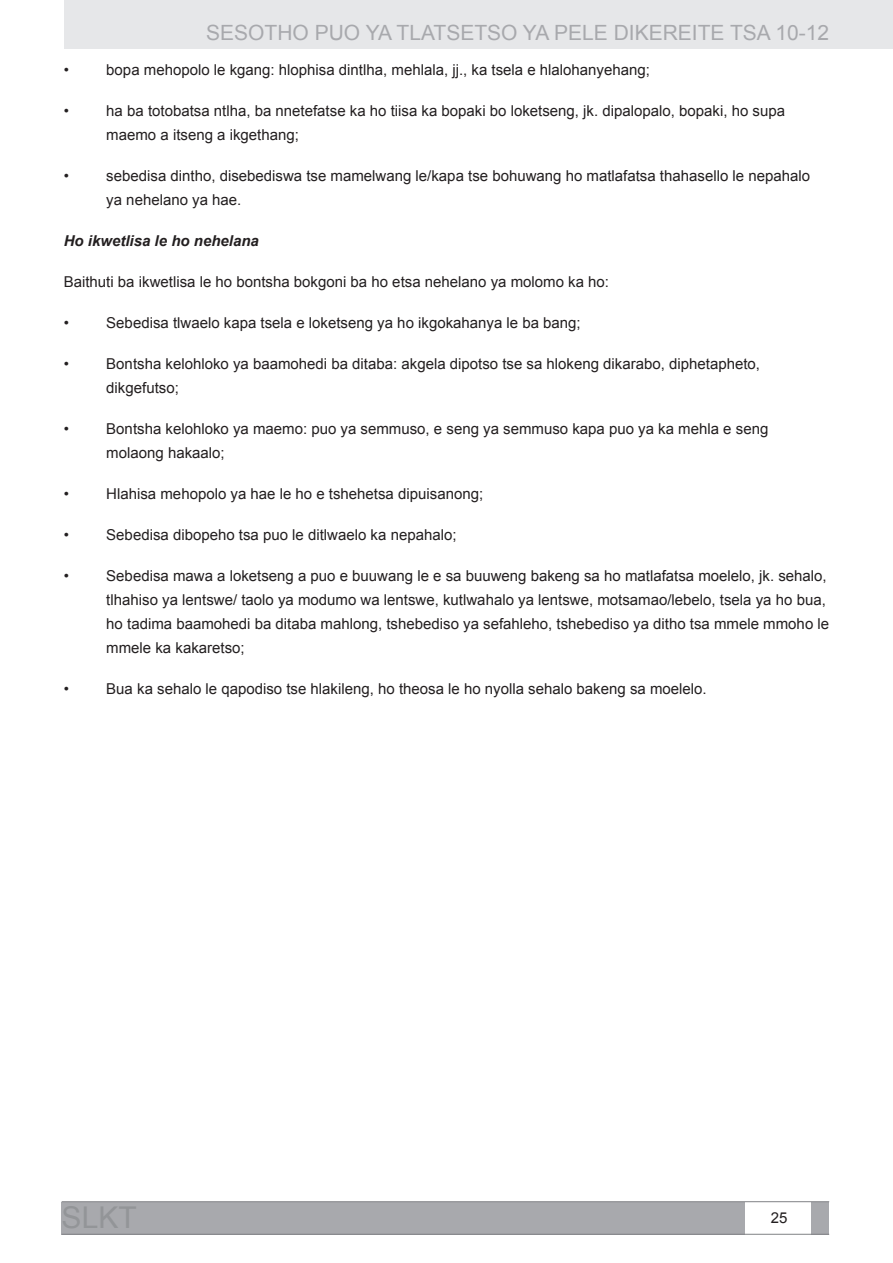
<style>
.page{position:relative;width:893px;height:1263px;background:#fff}
.page>*{position:absolute;margin:0;border:0;box-sizing:border-box;transform-origin:0 0}
.t1{font:30px "Arial";color:#939598}
.t2{font:21px "Arial";color:#a8a9ad}
.t3{font:15px/24px "Arial";color:#231f20}
.t4{font:italic 700 15px "Arial";color:#231f20}
</style>
<div class="page">
<div style="left:64px;top:0;width:829px;height:49px;background:#e6e7e9"></div>
<div style="left:62px;top:1202px;width:683px;height:32px;background:#a8a9ad"></div>
<div style="left:812px;top:1202px;width:17px;height:32px;background:#a8a9ad"></div>
<hr style="left:62px;top:1234px;width:767px;height:1px;background:#808285">
<hr style="left:62px;top:1201px;width:767px;height:1px;background:#808285">
<h2 class="t2" style="left:206px;top:21px;width:624px">SESOTHO PUO YA TLATSETSO YA PELE DIKEREITE TSA 10-12</h2>
<p class="t3" style="left:64px;top:57px;width:7px">•</p>
<p class="t3" style="left:106px;top:57px;width:545px">bopa mehopolo le kgang: hlophisa dintlha, mehlala, jj., ka tsela e hlalohanyehang;</p>
<p class="t3" style="left:64px;top:98px;width:7px">•</p>
<p class="t3" style="left:106px;top:98px;width:680px">ha ba totobatsa ntlha, ba nnetefatse ka ho tiisa ka bopaki bo loketseng, jk. dipalopalo, bopaki, ho supa maemo a itseng a ikgethang;</p>
<p class="t3" style="left:64px;top:163px;width:7px">•</p>
<p class="t3" style="left:106px;top:163px;width:705px">sebedisa dintho, disebediswa tse mamelwang le/kapa tse bohuwang ho matlafatsa thahasello le nepahalo ya nehelano ya hae.</p>
<p class="t4" style="left:64px;top:232px;width:197px">Ho ikwetlisa le ho nehelana</p>
<p class="t3" style="left:64px;top:269px;width:547px">Baithuti ba ikwetlisa le ho bontsha bokgoni ba ho etsa nehelano ya molomo ka ho:</p>
<p class="t3" style="left:64px;top:310px;width:7px">•</p>
<p class="t3" style="left:106px;top:310px;width:476px">Sebedisa tlwaelo kapa tsela e loketseng ya ho ikgokahanya le ba bang;</p>
<p class="t3" style="left:64px;top:351px;width:7px">•</p>
<p class="t3" style="left:106px;top:351px;width:655px">Bontsha kelohloko ya baamohedi ba ditaba: akgela dipotso tse sa hlokeng dikarabo, diphetapheto, dikgefutso;</p>
<p class="t3" style="left:64px;top:416px;width:7px">•</p>
<p class="t3" style="left:106px;top:416px;width:663px">Bontsha kelohloko ya maemo: puo ya semmuso, e seng ya semmuso kapa puo ya ka mehla e seng molaong hakaalo;</p>
<p class="t3" style="left:64px;top:482px;width:7px">•</p>
<p class="t3" style="left:106px;top:482px;width:378px">H lahisa mehopolo ya hae le ho e tshehetsa dipuisanong;</p>
<p class="t3" style="left:64px;top:523px;width:7px">•</p>
<p class="t3" style="left:106px;top:523px;width:352px">Sebedisa dibopeho tsa puo le ditlwaelo ka nepahalo;</p>
<p class="t3" style="left:64px;top:564px;width:7px">•</p>
<p class="t3" style="left:106px;top:564px;width:724px">Sebedisa mawa a loketseng a puo e buuwang le e sa buuweng bakeng sa ho matlafatsa moelelo, jk. sehalo, tlhahiso ya lentswe/ taolo ya modumo wa lentswe, kutlwahalo ya lentswe, motsamao/lebelo, tsela ya ho bua, ho tadima baamohedi ba ditaba mahlong, tshebediso ya sefahleho, tshebediso ya ditho tsa mmele mmoho le mmele ka kakaretso;</p>
<p class="t3" style="left:64px;top:677px;width:7px">•</p>
<p class="t3" style="left:106px;top:677px;width:602px">Bua ka sehalo le qapodiso tse hlakileng, ho theosa le ho nyolla sehalo bakeng sa moelelo.</p>
<h1 class="t1" style="left:62px;top:1201px;width:77px">SLKT</h1>
<p class="t3" style="left:771px;top:1205px;width:18px">25</p>
</div>
